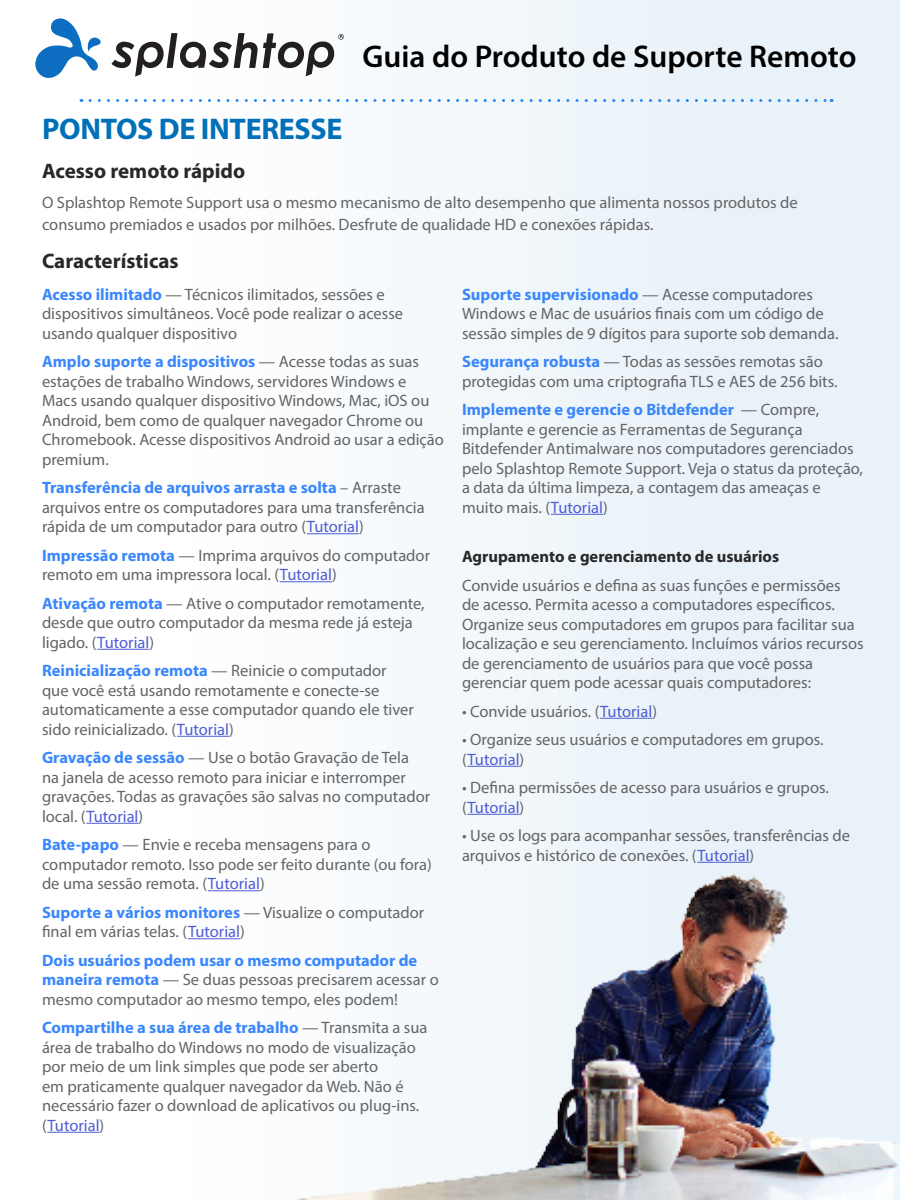
<style>
.page{position:relative;width:900px;height:1200px;background:#fff}
.page>*{position:absolute;margin:0;border:0;box-sizing:border-box;transform-origin:0 0}
.t1{font:600 31.5px "Myriad Pro";color:#000}
.t2{font:700 30px "Myriad Pro";letter-spacing:-.01em;color:#0070b8}
.t3{font:700 21px "Myriad Pro";color:#292829}
.t4{font:16.5px/19.5px "Myriad Pro";color:#636466}
.t5{font:700 16.5px "Myriad Pro";color:#292829}
.s1{font-weight:700;color:#3a87fd}
.s2{color:#4f5cd6}
</style>
<div class="page">
<div style="left:171px;top:0;width:729px;height:1200px;background:linear-gradient(to right,#fefefe,#e5f0f7)"></div>
<svg style="left:90px;top:99px;width:742px;height:3px"></svg>
<svg style="left:111px;top:33px;width:233px;height:44px"></svg>
<svg style="left:35px;top:18px;width:66px;height:60px"></svg>
<hr style="left:307px;top:533px;width:52px;height:1px;background:#4f5cd6">
<hr style="left:280px;top:581px;width:52px;height:1px;background:#4f5cd6">
<hr style="left:97px;top:649px;width:52px;height:1px;background:#4f5cd6">
<hr style="left:177px;top:736px;width:52px;height:1px;background:#4f5cd6">
<hr style="left:86px;top:823px;width:53px;height:1px;background:#4f5cd6">
<hr style="left:208px;top:890px;width:52px;height:1px;background:#4f5cd6">
<hr style="left:188px;top:938px;width:52px;height:1px;background:#4f5cd6">
<hr style="left:47px;top:1132px;width:53px;height:1px;background:#4f5cd6">
<hr style="left:551px;top:514px;width:52px;height:1px;background:#4f5cd6">
<hr style="left:600px;top:718px;width:52px;height:1px;background:#4f5cd6">
<hr style="left:467px;top:766px;width:53px;height:1px;background:#4f5cd6">
<hr style="left:467px;top:814px;width:53px;height:1px;background:#4f5cd6">
<img style="left:229px;top:844px;width:671px;height:356px">
<h1 class="t1" style="left:363px;top:37px;width:495px">Guia do Produto de Suporte Remoto</h1>
<p class="t2" style="left:42px;top:110px;width:302px">PONTOS DE INTERESSE</p>
<p class="t3" style="left:42px;top:158px;width:205px">Acesso remoto rápido</p>
<p class="t4" style="left:42px;top:192px;width:757px;line-height:21px">O Splashtop Remote Support usa o mesmo mecanismo de alto desempenho que alimenta nossos produtos de consumo premiados e usados por milhões. Desfrute de qualidade HD e conexões rápidas.</p>
<p class="t3" style="left:42px;top:248px;width:138px">Características</p>
<p class="t4" style="left:42px;top:284px;width:363px"><span class="s1">Acesso ilimitado</span> — Técnicos ilimitados, sessões e dispositivos simultâneos. Você pode realizar o acesse usando qualquer dispositivo</p>
<p class="t4" style="left:42px;top:352px;width:403px"><span class="s1">Amplo suporte a dispositivos</span> — Acesse todas as suas estações de trabalho Windows, servidores Windows e Macs usando qualquer dispositivo Windows, Mac, iOS ou Android, bem como de qualquer navegador Chrome ou Chromebook. Acesse dispositivos Android ao usar a edição premium.</p>
<p class="t4" style="left:42px;top:478px;width:384px"><span class="s1">Transferência de arquivos arrasta e solta</span> – Arraste arquivos entre os computadores para uma transferência rápida de um computador para outro (<span class="s2">Tutorial</span>)</p>
<p class="t4" style="left:42px;top:545px;width:390px"><span class="s1">Impressão remota</span> — Imprima arquivos do computador remoto em uma impressora local. (<span class="s2">Tutorial</span>)</p>
<p class="t4" style="left:42px;top:593px;width:384px"><span class="s1">Ativação remota</span> — Ative o computador remotamente, desde que outro computador da mesma rede já esteja ligado. (<span class="s2">Tutorial</span>)</p>
<p class="t4" style="left:42px;top:661px;width:373px"><span class="s1">Reinicialização remota</span> — Reinicie o computador que você está usando remotamente e conecte-se automaticamente a esse computador quando ele tiver sido reinicializado. (<span class="s2">Tutorial</span>)</p>
<p class="t4" style="left:42px;top:748px;width:390px"><span class="s1">Gravação de sessão</span> — Use o botão Gravação de Tela na janela de acesso remoto para iniciar e interromper gravações. Todas as gravações são salvas no computador local. (<span class="s2">Tutorial</span>)</p>
<p class="t4" style="left:42px;top:835px;width:391px"><span class="s1">Bate-papo</span> — Envie e receba mensagens para o computador remoto. Isso pode ser feito durante (ou fora) de uma sessão remota. (<span class="s2">Tutorial</span>)</p>
<p class="t4" style="left:42px;top:902px;width:384px"><span class="s1">Suporte a vários monitores</span> — Visualize o computador final em várias telas. (<span class="s2">Tutorial</span>)</p>
<p class="t4" style="left:42px;top:950px;width:398px"><span class="s1">Dois usuários podem usar o mesmo computador de maneira remota</span> — Se duas pessoas precisarem acessar o mesmo computador ao mesmo tempo, eles podem!</p>
<p class="t4" style="left:42px;top:1018px;width:387px"><span class="s1">Compartilhe a sua área de trabalho</span> — Transmita a sua área de trabalho do Windows no modo de visualização por meio de um link simples que pode ser aberto<br>em praticamente qualquer navegador da Web. Não é necessário fazer o download de aplicativos ou plug-ins. (<span class="s2">Tutorial</span>)</p>
<p class="t4" style="left:462px;top:284px;width:378px"><span class="s1">Suporte supervisionado</span> — Acesse computadores<br>Windows e Mac de usuários finais com um código de sessão simples de 9 dígitos para suporte sob demanda.</p>
<p class="t4" style="left:462px;top:352px;width:377px"><span class="s1">Segurança robusta</span> — Todas as sessões remotas são protegidas com uma criptografia TLS e AES de 256 bits.</p>
<p class="t4" style="left:462px;top:400px;width:403px"><span class="s1">Implemente e gerencie o Bitdefender</span> — Compre, implante e gerencie as Ferramentas de Segurança Bitdefender Antimalware nos computadores gerenciados pelo Splashtop Remote Support. Veja o status da proteção, a data da última limpeza, a contagem das ameaças e muito mais. (<span class="s2">Tutorial</span>)</p>
<p class="t5" style="left:462px;top:546px;width:319px">Agrupamento e gerenciamento de usuários</p>
<p class="t4" style="left:462px;top:575px;width:403px">Convide usuários e defina as suas funções e permissões<br>de acesso. Permita acesso a computadores específicos.<br>Organize seus computadores em grupos para facilitar sua localização e seu gerenciamento. Incluímos vários recursos de gerenciamento de usuários para que você possa gerenciar quem pode acessar quais computadores:</p>
<p class="t4" style="left:462px;top:701px;width:197px">• Convide usuários. (<span class="s2">Tutorial</span>)</p>
<p class="t4" style="left:462px;top:730px;width:363px">• Organize seus usuários e computadores em grupos. (<span class="s2">Tutorial</span>)</p>
<p class="t4" style="left:462px;top:778px;width:368px">• Defina permissões de acesso para usuários e grupos. (<span class="s2">Tutorial</span>)</p>
<p class="t4" style="left:462px;top:826px;width:390px">• Use os logs para acompanhar sessões, transferências de arquivos e histórico de conexões. (<span class="s2">Tutorial</span>)</p>
</div>
